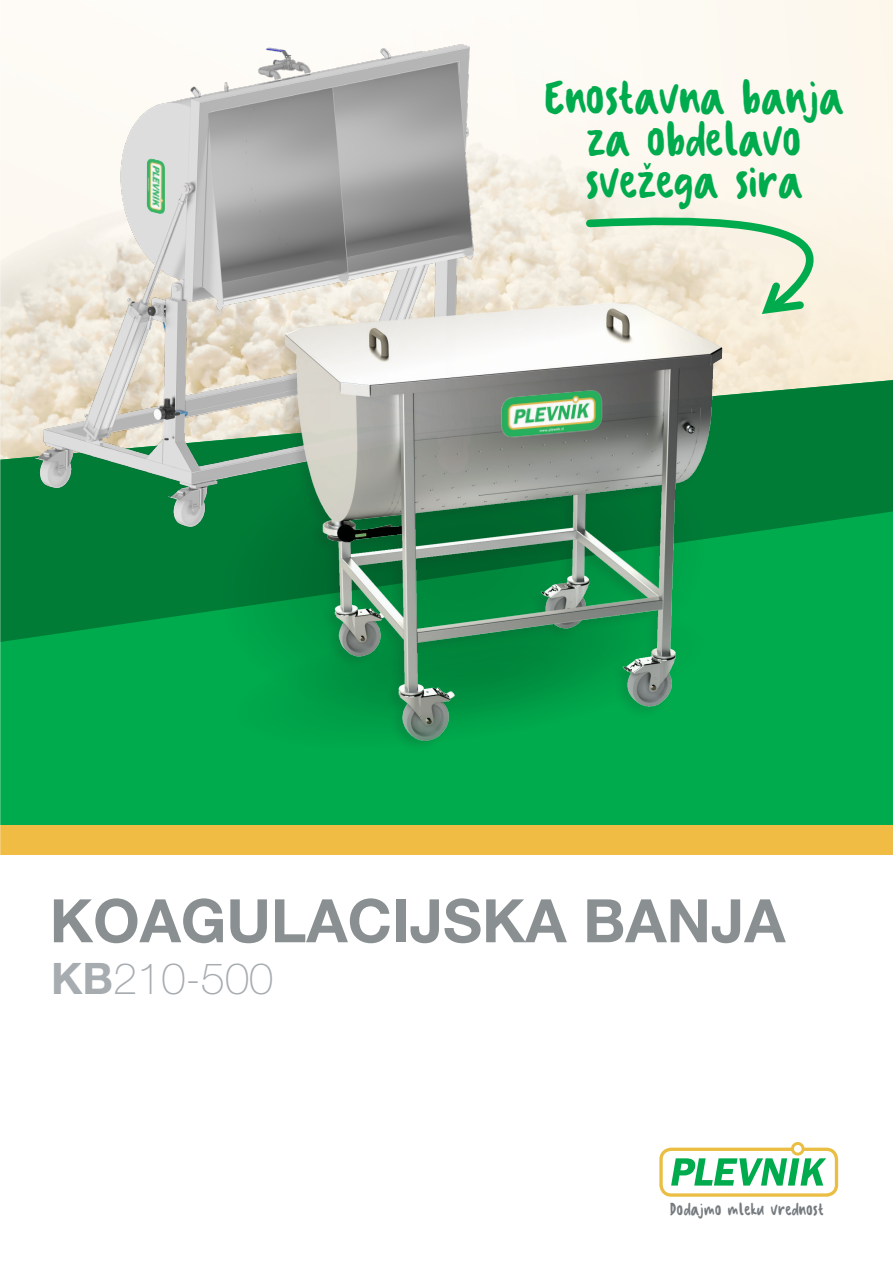
<style>
.page{position:relative;width:893px;height:1263px;background:#fff}
.page>*{position:absolute;margin:0;border:0;box-sizing:border-box;transform-origin:0 0}
.t1{font:700 60px "Helvetica Neue LT Pro";color:#8a8f92}
.t2{font:49.8px/42px "Plevnik Milk";color:#00ab4d;text-align:center}
.t3{font:100 43.5px "Helvetica Neue LT Pro";color:#a7acb0}
.t4{font:18px "Plevnik Milk";letter-spacing:.015em;color:#767b7f;scale:.95 1}
.s1{font-weight:700}
</style>
<div class="page">
<div style="left:0;top:647px;width:893px;height:178px;background:#00ab4d"></div>
<svg style="left:0;top:380px;width:893px;height:267px;background:#018e40"></svg>
<div style="left:0;top:825px;width:893px;height:29px;background:#f0bc44"></div>
<svg style="left:659px;top:1142px;width:179px;height:55px"></svg>
<img style="left:0;top:1px;width:638px;height:576px">
<img style="left:144px;top:156px;width:22px;height:62px">
<img style="left:123px;top:270px;width:716px;height:585px">
<img style="left:500px;top:386px;width:105px;height:55px">
<svg style="left:286px;top:211px;width:553px;height:175px;background:#d4d4c8"></svg>
<p class="t2" style="left:546px;top:81px;width:300px">Enostavna banja za obdelavo svežega sira</p>
<p class="t1" style="left:50px;top:884px;width:737px">KOAGULACIJSKA BANJA</p>
<p class="t3" style="left:51px;top:954px;width:224px"><span class="s1">KB</span>210-500</p>
<p class="t4" style="left:670px;top:1202px;width:163px">Dodajmo mleku vrednost</p>
</div>
